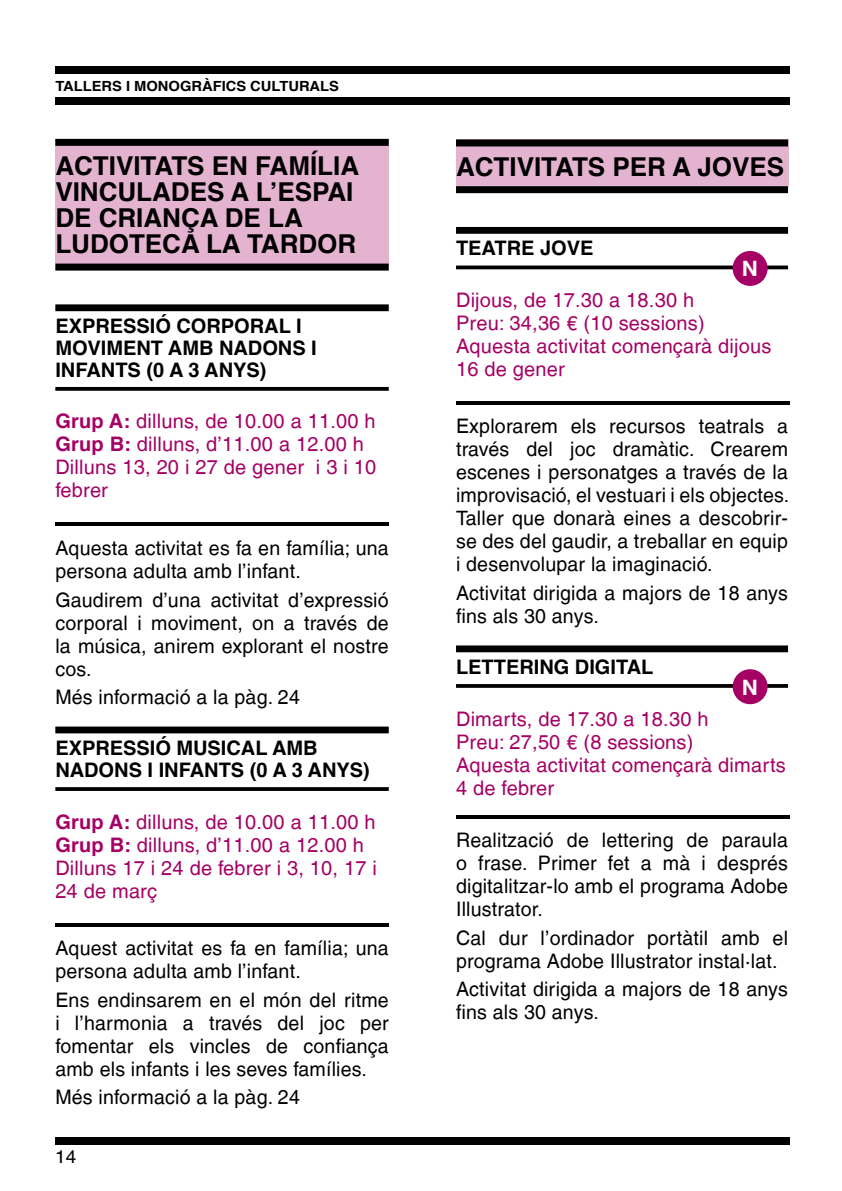
<style>
.page{position:relative;width:842px;height:1191px;background:#fff}
.page>*{position:absolute;margin:0;border:0;box-sizing:border-box;transform-origin:0 0}
.t1{font:700 26px/26px "Helvetica";color:#000}
.t2{font:700 21.2px "Helvetica";color:#fff;scale:1.05 1}
.t3{font:20px/23px "Helvetica LT";letter-spacing:.01em;color:#000}
.t4{font:20px/23px "Helvetica LT";letter-spacing:.01em;color:#a50064}
.t5{font:700 20px/22px "Helvetica";color:#000}
.t6{font:18px "Helvetica LT";color:#000;scale:1.05 1}
.t7{font:700 14px "Helvetica";color:#000;scale:1.05 1}
.s1{font-family:"Helvetica";font-weight:700}
</style>
<div class="page">
<div style="left:55px;top:1137px;width:734px;height:7px;background:#000"></div>
<div style="left:55px;top:139px;width:334px;height:124px;background:#e4b3d0"></div>
<div style="left:55px;top:139px;width:334px;height:7px;background:#000"></div>
<div style="left:55px;top:263px;width:334px;height:7px;background:#000"></div>
<div style="left:55px;top:304px;width:334px;height:7px;background:#000"></div>
<svg style="left:55px;top:387px;width:334px;height:4px"></svg>
<div style="left:55px;top:726px;width:334px;height:7px;background:#000"></div>
<svg style="left:55px;top:787px;width:334px;height:4px"></svg>
<hr style="left:55px;top:523px;width:334px;height:3px;background:#000">
<hr style="left:55px;top:923px;width:334px;height:3px;background:#000">
<div style="left:55px;top:67px;width:734px;height:7px;background:#000"></div>
<div style="left:55px;top:97px;width:734px;height:7px;background:#000"></div>
<div style="left:456px;top:139px;width:332px;height:47px;background:#e4b3d0"></div>
<div style="left:456px;top:139px;width:332px;height:7px;background:#000"></div>
<div style="left:456px;top:186px;width:332px;height:7px;background:#000"></div>
<div style="left:456px;top:227px;width:332px;height:7px;background:#000"></div>
<svg style="left:456px;top:265px;width:332px;height:4px"></svg>
<div style="left:456px;top:645px;width:332px;height:7px;background:#000"></div>
<svg style="left:456px;top:684px;width:332px;height:4px"></svg>
<hr style="left:456px;top:401px;width:334px;height:4px;background:#000">
<svg style="left:456px;top:815px;width:334px;height:3px"></svg>
<div style="left:733px;top:251px;width:35px;height:35px;background:#a50064;border-radius:50%"></div>
<div style="left:733px;top:669px;width:35px;height:35px;background:#a50064;border-radius:50%"></div>
<p class="t7" style="left:55px;top:75px;width:272px">TALLERS I MONOGRÀFICS CULTURALS</p>
<h1 class="t1" style="left:55px;top:153px;width:305px">ACTIVITATS EN FAMÍLIA<br>VINCULADES A L’ESPAI<br>DE CRIANÇA DE LA<br>LUDOTECA LA TARDOR</h1>
<p class="t5" style="left:55px;top:315px;width:263px">EXPRESSIÓ CORPORAL I<br>MOVIMENT AMB NADONS I<br>INFANTS (0 A 3 ANYS)</p>
<p class="t4" style="left:55px;top:410px;width:322px"><span class="s1">Grup A:</span> dilluns, de 10.00 a 11.00 h<br><span class="s1">Grup B:</span> dilluns, d’11.00 a 12.00 h<br>Dilluns 13, 20 i 27 de gener i 3 i 10 febrer</p>
<p class="t3" style="left:55px;top:536px;width:335px">Aquesta activitat es fa en família; una persona adulta amb l’infant.</p>
<p class="t3" style="left:55px;top:588px;width:335px;text-align:justify">Gaudirem d’una activitat d’expressió corporal i moviment, on a través de la música, anirem explorant el nostre cos.</p>
<p class="t3" style="left:55px;top:685px;width:246px">Més informació a la pàg. 24</p>
<p class="t5" style="left:55px;top:737px;width:316px">EXPRESSIÓ MUSICAL AMB<br>NADONS I INFANTS (0 A 3 ANYS)</p>
<p class="t4" style="left:55px;top:810px;width:323px"><span class="s1">Grup A:</span> dilluns, de 10.00 a 11.00 h<br><span class="s1">Grup B:</span> dilluns, d’11.00 a 12.00 h<br>Dilluns 17 i 24 de febrer i 3, 10, 17 i<br>24 de març</p>
<p class="t3" style="left:55px;top:936px;width:335px">Aquest activitat es fa en família; una persona adulta amb l’infant.</p>
<p class="t3" style="left:55px;top:988px;width:335px;text-align:justify">Ens endinsarem en el món del ritme i l’harmonia a través del joc per fomentar els vincles de confiança amb els infants i les seves famílies.</p>
<p class="t3" style="left:55px;top:1085px;width:246px">Més informació a la pàg. 24</p>
<p class="t6" style="left:55px;top:1146px;width:22px">14</p>
<h1 class="t1" style="left:456px;top:154px;width:329px">ACTIVITATS PER A JOVES</h1>
<p class="t5" style="left:456px;top:237px;width:139px">TEATRE JOVE</p>
<p class="t4" style="left:456px;top:288px;width:317px">Dijous, de 17.30 a 18.30 h<br>Preu: 34,36 € (10 sessions)<br>Aquesta activitat començarà dijous<br>16 de gener</p>
<p class="t3" style="left:456px;top:415px;width:335px;text-align:justify">Explorarem els recursos teatrals a través del joc dramàtic. Crearem escenes i personatges a través de la improvisació, el vestuari i els objectes.<br>Taller que donarà eines a descobrir&shy;se des del gaudir, a treballar en equip i desenvolupar la imaginació.</p>
<p class="t3" style="left:456px;top:581px;width:333px">Activitat dirigida a majors de 18 anys fins als 30 anys.</p>
<p class="t5" style="left:456px;top:656px;width:199px">LETTERING DIGITAL</p>
<p class="t4" style="left:456px;top:707px;width:331px">Dimarts, de 17.30 a 18.30 h<br>Preu: 27,50 € (8 sessions)<br>Aquesta activitat començarà dimarts<br>4 de febrer</p>
<p class="t3" style="left:456px;top:828px;width:333px;text-align:justify">Realització de lettering de paraula o frase. Primer fet a mà i després digitalitzar-lo amb el programa Adobe Illustrator.</p>
<p class="t3" style="left:456px;top:926px;width:333px">Cal dur l’ordinador portàtil amb el programa Adobe Illustrator instal·lat.</p>
<p class="t3" style="left:456px;top:977px;width:333px">Activitat dirigida a majors de 18 anys fins als 30 anys.</p>
<p class="t2" style="left:742px;top:252px;width:17px">N</p>
<p class="t2" style="left:742px;top:670px;width:17px">N</p>
</div>
